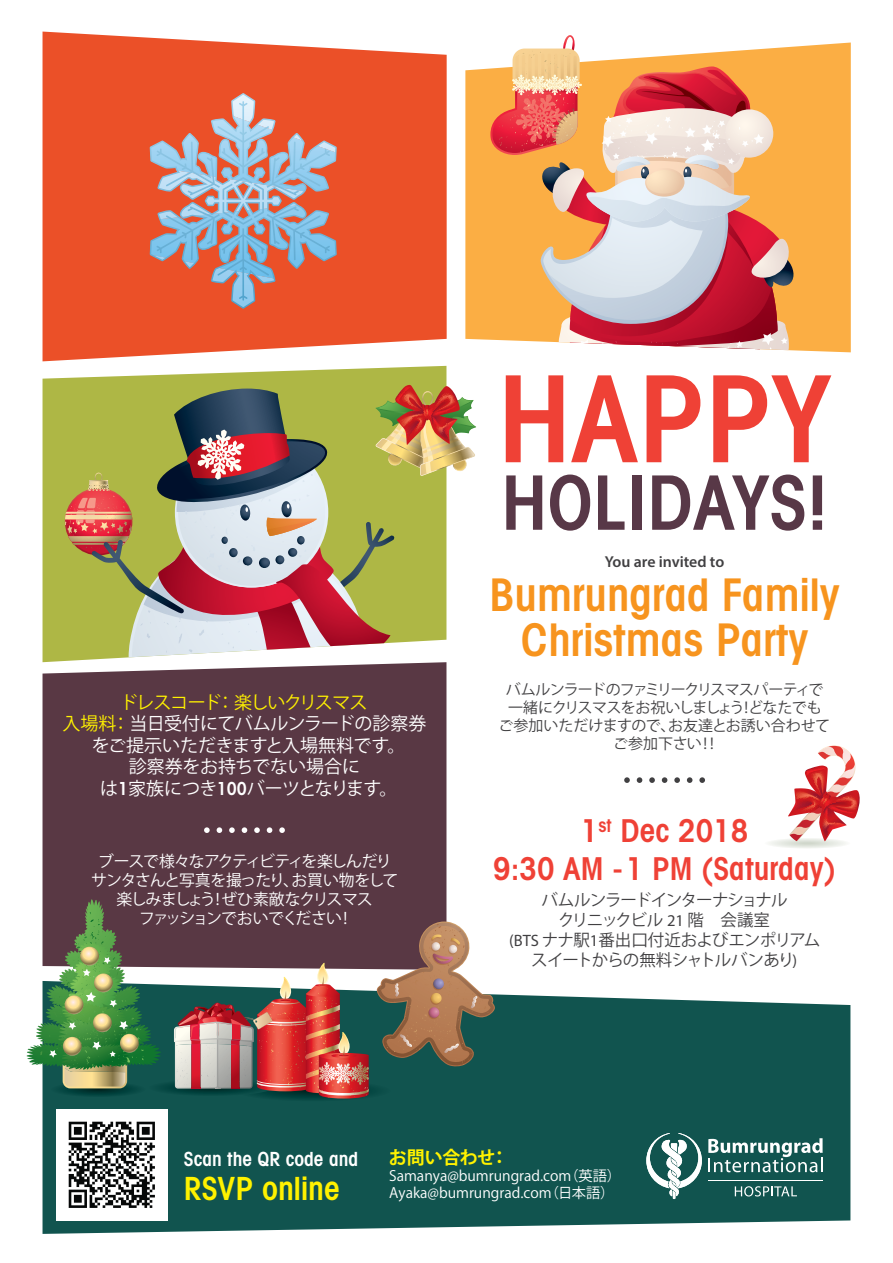
<style>
.page{position:relative;width:893px;height:1263px;background:#fff}
.page>*{position:absolute;margin:0;border:0;box-sizing:border-box;transform-origin:0 0}
.t1{font:600 condensed 120px "Avant Garde";color:#ef4136}
.t2{font:600 condensed 75px "Avant Garde";color:#583847}
.t3{font:600 condensed 45px/45px "Avant Garde";color:#f7941e;text-align:center}
.t4{font:600 condensed 31.95px "Avant Garde";color:#fff200}
.t5{font:600 condensed 31.5px/37.8px "Avant Garde";color:#ef4136;text-align:center}
.t6{font:600 condensed 19.5px "Avant Garde";color:#fff}
.t7{font:18px/21.6px "Koz Go Pr 6 N";letter-spacing:-.02em;color:#fff;text-align:center}
.t8{font:700 18px "Koz Go Pr 6 N";letter-spacing:-.01em;color:#fff200}
.t9{font:16.5px/19.8px "Koz Go Pr 6 N";letter-spacing:-.06em;color:#414042;text-align:center}
.t10{font:15.83px/19px "Koz Go Pr 6 N";letter-spacing:-.07em;color:#fff;text-align:center}
.t11{font:600 15.83px "Myriad Pro";color:#414042}
.t12{font:15px/18px "Koz Go Pr 6 N";letter-spacing:-.03em;color:#414042;text-align:center}
.t13{font:14.25px/17.1px "Koz Go Pr 6 N";color:#fff}
.s1{color:#fff200}
.s2{font-family:"Avant Garde";font-weight:600;font-stretch:condensed}
.s3{font-family:"Myriad Pro"}
</style>
<div class="page">
<svg style="left:465px;top:43px;width:386px;height:309px;background:#fbb24f"></svg>
<svg style="left:43px;top:32px;width:404px;height:329px;background:#ec603c"></svg>
<svg style="left:43px;top:366px;width:403px;height:296px;fill:#aeb745"></svg>
<div style="left:43px;top:662px;width:403px;height:235px;background:#593844"></div>
<div style="left:43px;top:994px;width:807px;height:240px;background:#11544f"></div>
<svg style="left:624px;top:777px;width:6px;height:6px"></svg>
<svg style="left:637px;top:777px;width:5px;height:6px"></svg>
<svg style="left:649px;top:777px;width:6px;height:6px"></svg>
<svg style="left:662px;top:777px;width:5px;height:6px"></svg>
<svg style="left:674px;top:777px;width:6px;height:6px"></svg>
<svg style="left:687px;top:777px;width:5px;height:6px"></svg>
<svg style="left:699px;top:777px;width:6px;height:6px"></svg>
<svg style="left:204px;top:827px;width:6px;height:6px"></svg>
<svg style="left:217px;top:827px;width:5px;height:6px"></svg>
<svg style="left:229px;top:827px;width:6px;height:6px"></svg>
<svg style="left:242px;top:827px;width:5px;height:6px"></svg>
<svg style="left:254px;top:827px;width:6px;height:6px"></svg>
<svg style="left:267px;top:827px;width:5px;height:6px"></svg>
<svg style="left:279px;top:827px;width:6px;height:6px"></svg>
<svg style="left:150px;top:93px;width:186px;height:215px;background:#c0857e"></svg>
<svg style="left:490px;top:35px;width:305px;height:317px;background:#e5a788"></svg>
<svg style="left:769px;top:745px;width:91px;height:103px"></svg>
<svg style="left:65px;top:385px;width:411px;height:272px;background:#b39f70"></svg>
<img style="left:26px;top:897px;width:469px;height:204px">
<svg style="left:646px;top:1133px;width:56px;height:66px"></svg>
<svg style="left:708px;top:1138px;width:115px;height:34px"></svg>
<svg style="left:735px;top:1186px;width:62px;height:10px"></svg>
<hr style="left:708px;top:1180px;width:114px;height:1px;background:#fff">
<img style="left:56px;top:1109px;width:112px;height:112px">
<h1 class="t1" style="left:498px;top:346px;width:335px">HAPPY</h1>
<h2 class="t2" style="left:501px;top:457px;width:328px">HOLIDAYS!</h2>
<p class="t7" style="left:62px;top:691px;width:366px"><span class="s1">ドレスコード：楽しいクリスマス<br>入場料：</span> 当日受付にてバムルンラードの診察券をご提示いただきますと入場無料です。<br>診察券をお持ちでない場合に<br>は<span class="s2">1</span>家族につき<span class="s2">100</span>バーツとなります。</p>
<p class="t10" style="left:91px;top:852px;width:309px">ブースで様々なアクティビティを楽しんだりサンタさんと写真を撮ったり、お買い物をして楽しみましょう！ぜひ素敵なクリスマス<br>ファッションでおいでください！</p>
<p class="t11" style="left:605px;top:552px;width:121px">You are invited to</p>
<h3 class="t3" style="left:490px;top:572px;width:352px">Bumrungrad Family<br>Christmas Party</h3>
<p class="t12" style="left:499px;top:681px;width:333px">バムルンラードのファミリークリスマスパーティで一緒にクリスマスをお祝いしましょう！どなたでもご参加いただけますので、お友達とお誘い合わせてご参加下さい！！</p>
<h3 class="t5" style="left:493px;top:811px;width:344px">1<sup>st</sup> Dec 2018<br>9:30 AM -1 PM (Saturday)</h3>
<p class="t9" style="left:509px;top:891px;width:313px">バムルンラードインターナショナル<br>クリニックビル <span class="s3">21</span> 階　会議室<br><span class="s3">(BTS</span> ナナ駅<span class="s3">1</span>番出口付近およびエンポリアムスイートからの無料シャトルバンあり<span class="s3">)</span></p>
<p class="t6" style="left:184px;top:1147px;width:176px">Scan the QR code and</p>
<h3 class="t4" style="left:184px;top:1169px;width:158px">RSVP online</h3>
<p class="t8" style="left:389px;top:1147px;width:121px">お問い合わせ：</p>
<p class="t13" style="left:389px;top:1168px;width:233px">Samanya@bumrungrad.com（英語）<br>Ayaka@bumrungrad.com（日本語）</p>
</div>
